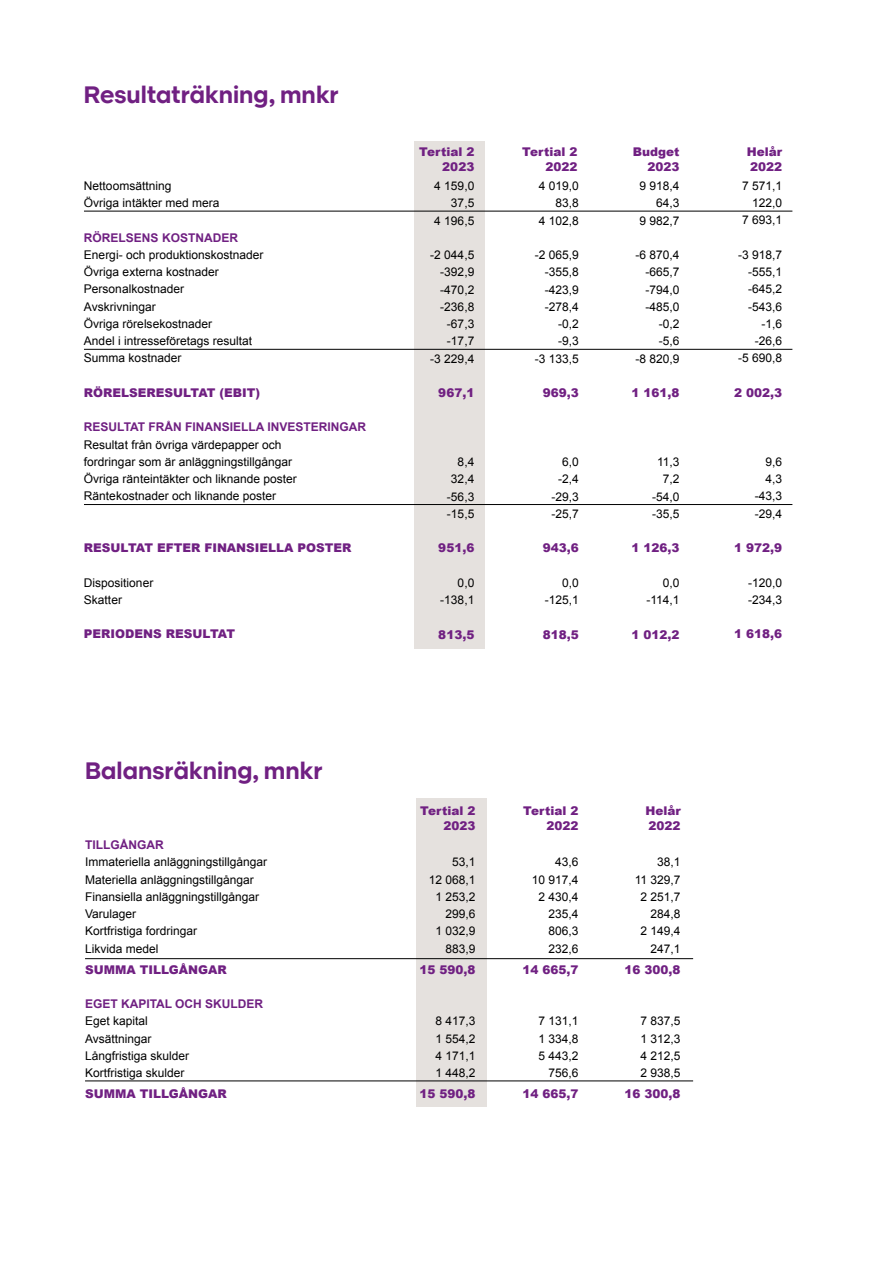
<style>
.page{position:relative;width:893px;height:1263px;background:#fff}
.page>*{position:absolute;margin:0;border:0;box-sizing:border-box;transform-origin:0 0}
.t1{font:700 23.7px "SK Sans";color:#702082}
.t2{font:12px/17.2px "Arial";color:#000;text-align:right}
.t3{font:900 12px/15px "Arial";color:#702082;text-align:right}
.t4{font:700 12px "Arial";color:#702082}
</style>
<div class="page">
<div style="left:415px;top:141px;width:70px;height:508px;background:#e5e1de"></div>
<hr style="left:84px;top:211px;width:708px;height:1px;background:#000">
<hr style="left:84px;top:349px;width:708px;height:1px;background:#000">
<hr style="left:84px;top:504px;width:708px;height:1px;background:#000">
<div style="left:416px;top:799px;width:70px;height:308px;background:#e5e1de"></div>
<hr style="left:85px;top:958px;width:608px;height:1px;background:#000">
<hr style="left:85px;top:1081px;width:608px;height:1px;background:#000">
<h1 class="t1" style="left:84px;top:80px;width:257px">Resultaträkning, mnkr</h1>
<p class="t2" style="left:84px;top:177px;width:137px;text-align:left">Nettoomsättning<br>Övriga intäkter med mera</p>
<p class="t4" style="left:84px;top:229px;width:156px">RÖRELSENS KOSTNADER</p>
<p class="t2" style="left:84px;top:246px;width:181px;text-align:left">Energi- och produktionskostnader<br>Övriga externa kostnader<br>Personalkostnader<br>Avskrivningar<br>Övriga rörelsekostnader<br>Andel i intresseföretags resultat<br>Summa kostnader</p>
<p class="t3" style="left:84px;top:385px;width:178px">RÖRELSERESULTAT (EBIT)</p>
<p class="t4" style="left:84px;top:419px;width:284px">RESULTAT FRÅN FINANSIELLA INVESTERINGAR</p>
<p class="t2" style="left:84px;top:436px;width:214px;text-align:left">Resultat från övriga värdepapper och fordringar som är anläggningstillgångar Övriga ränteintäkter och liknande poster Räntekostnader och liknande poster</p>
<p class="t3" style="left:84px;top:540px;width:269px">RESULTAT EFTER FINANSIELLA POSTER</p>
<p class="t2" style="left:84px;top:574px;width:71px;text-align:left">Dispositioner<br>Skatter</p>
<p class="t3" style="left:84px;top:626px;width:153px">PERIODENS RESULTAT</p>
<h1 class="t1" style="left:85px;top:756px;width:239px">Balansräkning, mnkr</h1>
<p class="t4" style="left:85px;top:837px;width:80px">TILLGÅNGAR</p>
<p class="t2" style="left:85px;top:854px;width:184px;text-align:left">Immateriella anläggningstillgångar<br>Materiella anläggningstillgångar<br>Finansiella anläggningstillgångar<br>Varulager<br>Kortfristiga fordringar<br>Likvida medel</p>
<p class="t3" style="left:85px;top:961px;width:143px">SUMMA TILLGÅNGAR</p>
<p class="t4" style="left:85px;top:996px;width:180px">EGET KAPITAL OCH SKULDER</p>
<p class="t2" style="left:85px;top:1013px;width:106px;text-align:left">Eget kapital<br>Avsättningar<br>Långfristiga skulder<br>Kortfristiga skulder</p>
<p class="t3" style="left:85px;top:1086px;width:143px">SUMMA TILLGÅNGAR</p>
<p class="t3" style="left:419px;top:144px;width:57px">Tertial 2<br>2023</p>
<p class="t2" style="left:434px;top:177px;width:42px">4 159,0<br>37,5<br>4 196,5</p>
<p class="t2" style="left:430px;top:246px;width:46px">-2 044,5 -392,9 -470,2 -236,8 -67,3 -17,7<br>-3 229,4</p>
<p class="t3" style="left:438px;top:385px;width:38px">967,1</p>
<p class="t2" style="left:447px;top:453px;width:29px">8,4<br>32,4 -56,3 -15,5</p>
<p class="t3" style="left:438px;top:540px;width:38px">951,6</p>
<p class="t2" style="left:440px;top:574px;width:36px">0,0 -138,1</p>
<p class="t3" style="left:438px;top:626px;width:38px">813,5</p>
<p class="t3" style="left:522px;top:144px;width:57px">Tertial 2<br>2022</p>
<p class="t2" style="left:539px;top:177px;width:42px">4 019,0<br>83,8<br>4 102,8</p>
<p class="t2" style="left:535px;top:246px;width:46px">-2 065,9 -355,8 -423,9 -278,4 -0,2 -9,3<br>-3 133,5</p>
<p class="t3" style="left:543px;top:385px;width:38px">969,3</p>
<p class="t2" style="left:551px;top:453px;width:29px">6,0 -2,4 -29,3 -25,7</p>
<p class="t3" style="left:543px;top:540px;width:38px">943,6</p>
<p class="t2" style="left:545px;top:574px;width:36px">0,0 -125,1</p>
<p class="t3" style="left:543px;top:626px;width:38px">818,5</p>
<p class="t3" style="left:633px;top:144px;width:48px">Budget<br>2023</p>
<p class="t2" style="left:639px;top:177px;width:42px">9 918,4<br>64,3<br>9 982,7</p>
<p class="t2" style="left:635px;top:246px;width:46px">-6 870,4 -665,7 -794,0 -485,0 -0,2 -5,6<br>-8 820,9</p>
<p class="t3" style="left:632px;top:385px;width:50px">1 161,8</p>
<p class="t2" style="left:652px;top:453px;width:29px">11,3<br>7,2 -54,0 -35,5</p>
<p class="t3" style="left:632px;top:540px;width:50px">1 126,3</p>
<p class="t2" style="left:646px;top:574px;width:35px">0,0 -114,1</p>
<p class="t3" style="left:632px;top:626px;width:50px">1 012,2</p>
<p class="t3" style="left:420px;top:803px;width:57px">Tertial 2<br>2023</p>
<p class="t2" style="left:429px;top:854px;width:48px">53,1<br>12 068,1<br>1 253,2<br>299,6<br>1 032,9<br>883,9</p>
<p class="t3" style="left:419px;top:961px;width:58px">15 590,8</p>
<p class="t2" style="left:435px;top:1013px;width:42px;text-align:justify">8 417,3<br>1 554,2<br>4 171,1<br>1 448,2</p>
<p class="t3" style="left:419px;top:1086px;width:58px">15 590,8</p>
<p class="t3" style="left:523px;top:803px;width:57px">Tertial 2<br>2022</p>
<p class="t2" style="left:532px;top:853px;width:48px">43,6<br>10 917,4<br>2 430,4<br>235,4<br>806,3<br>232,6</p>
<p class="t3" style="left:522px;top:961px;width:58px">14 665,7</p>
<p class="t2" style="left:538px;top:1012px;width:42px">7 131,1<br>1 334,8<br>5 443,2<br>756,6</p>
<p class="t3" style="left:522px;top:1086px;width:58px">14 665,7</p>
<p class="t3" style="left:645px;top:803px;width:37px;text-align:left">Helår<br>2022</p>
<p class="t2" style="left:635px;top:854px;width:47px">38,1<br>11 329,7<br>2 251,7<br>284,8<br>2 149,4<br>247,1</p>
<p class="t3" style="left:625px;top:961px;width:58px">16 300,8</p>
<p class="t2" style="left:641px;top:1013px;width:42px;text-align:justify">7 837,5<br>1 312,3<br>4 212,5<br>2 938,5</p>
<p class="t3" style="left:625px;top:1086px;width:58px">16 300,8</p>
<p class="t3" style="left:747px;top:144px;width:37px;text-align:left">Helår<br>2022</p>
<p class="t2" style="left:742px;top:177px;width:42px">7 571,1<br>122,0<br>7 693,1</p>
<p class="t2" style="left:738px;top:246px;width:46px">-3 918,7 -555,1 -645,2 -543,6 -1,6 -26,6<br>-5 690,8</p>
<p class="t3" style="left:734px;top:385px;width:50px">2 002,3</p>
<p class="t2" style="left:755px;top:453px;width:29px">9,6<br>4,3 -43,3 -29,4</p>
<p class="t3" style="left:734px;top:540px;width:50px">1 972,9</p>
<p class="t2" style="left:748px;top:574px;width:36px;text-align:left">-120,0 -234,3</p>
<p class="t3" style="left:734px;top:626px;width:50px">1 618,6</p>
</div>
